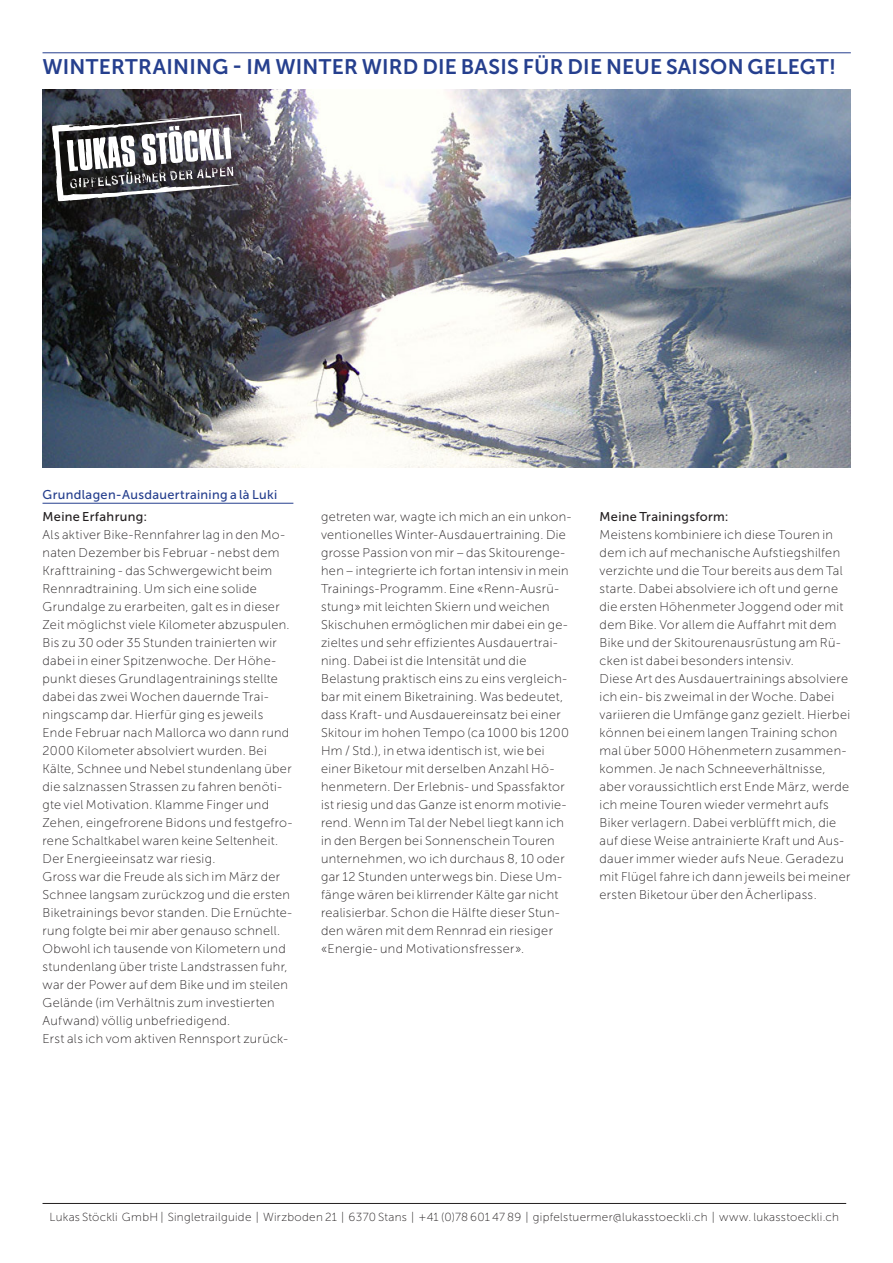
<style>
.page{position:relative;width:893px;height:1263px;background:#fff}
.page>*{position:absolute;margin:0;border:0;box-sizing:border-box;transform-origin:0 0}
.t1{font:21px "Museo Sans 700";letter-spacing:.01em;color:#253f8e}
.t2{font:12.75px/18px "Museo Sans 100";letter-spacing:.025em;color:#231f20}
.t3{font:12.75px "Museo Sans 500";letter-spacing:.025em;color:#253f8e}
.t4{font:12.75px "Museo Sans 500";letter-spacing:.025em;color:#231f20}
.t5{font:11.7px "Museo Sans 100";letter-spacing:.025em;color:#231f20}
</style>
<div class="page">
<hr style="left:43px;top:1203px;width:803px;height:1px;background:#231f20">
<hr style="left:43px;top:52px;width:808px;height:1px;background:#253f8e">
<img style="left:43px;top:89px;width:807px;height:379px">
<hr style="left:43px;top:503px;width:250px;height:1px;background:#253f8e">
<svg style="left:52px;top:113px;width:195px;height:88px"></svg>
<h1 class="t1" style="left:43px;top:55px;width:795px">WINTERTRAINING - IM WINTER WIRD DIE BASIS FÜR DIE NEUE SAISON GELEGT!</h1>
<p class="t3" style="left:43px;top:487px;width:236px">Grundlagen-Ausdauertraining a là Luki</p>
<p class="t4" style="left:43px;top:509px;width:106px">Meine Erfahrung:</p>
<p class="t2" style="left:43px;top:526px;width:251px">Als aktiver Bike-Rennfahrer lag in den Mo&shy;naten Dezember bis Februar - nebst dem Krafttraining - das Schwergewicht beim Rennradtraining. Um sich eine solide Grundalge zu erarbeiten, galt es in dieser Zeit möglichst viele Kilometer abzuspulen.<br>Bis zu 30 oder 35 Stunden trainierten wir dabei in einer Spitzenwoche. Der Höhe&shy;punkt dieses Grundlagentrainings stellte dabei das zwei Wochen dauernde Trai&shy;ningscamp dar. Hierfür ging es jeweils Ende Februar nach Mallorca wo dann rund 2000 Kilometer absolviert wurden. Bei Kälte, Schnee und Nebel stundenlang über die salznassen Strassen zu fahren benöti&shy;gte viel Motivation. Klamme Finger und Zehen, eingefrorene Bidons und festgefro&shy;rene Schaltkabel waren keine Seltenheit.<br>Der Energieeinsatz war riesig.<br>Gross war die Freude als sich im März der Schnee langsam zurückzog und die ersten Biketrainings bevor standen. Die Ernüchte&shy;rung folgte bei mir aber genauso schnell.<br>Obwohl ich tausende von Kilometern und stundenlang über triste Landstrassen fuhr, war der Power auf dem Bike und im steilen Gelände (im Verhältnis zum investierten Aufwand) völlig unbefriedigend.<br>Erst als ich vom aktiven Rennsport zurück-</p>
<p class="t2" style="left:321px;top:508px;width:252px">getreten war, wagte ich mich an ein unkon&shy;ventionelles Winter-Ausdauertraining. Die grosse Passion von mir – das Skitourenge&shy;hen – integrierte ich fortan intensiv in mein Trainings-Programm. Eine «Renn-Ausrü&shy;stung» mit leichten Skiern und weichen Skischuhen ermöglichen mir dabei ein ge&shy;zieltes und sehr effizientes Ausdauertrai&shy;ning. Dabei ist die Intensität und die Belastung praktisch eins zu eins vergleich&shy;bar mit einem Biketraining. Was bedeutet, dass Kraft- und Ausdauereinsatz bei einer Skitour im hohen Tempo (ca 1000 bis 1200<br>Hm / Std.), in etwa identisch ist, wie bei einer Biketour mit derselben Anzahl Hö&shy;henmetern. Der Erlebnis- und Spassfaktor ist riesig und das Ganze ist enorm motivie&shy;rend. Wenn im Tal der Nebel liegt kann ich in den Bergen bei Sonnenschein Touren unternehmen, wo ich durchaus 8, 10 oder gar 12 Stunden unterwegs bin. Diese Um&shy;fänge wären bei klirrender Kälte gar nicht realisierbar. Schon die Hälfte dieser Stun&shy;den wären mit dem Rennrad ein riesiger «Energie- und Motivationsfresser».</p>
<p class="t4" style="left:600px;top:510px;width:131px">Meine Trainingsform:</p>
<p class="t2" style="left:600px;top:526px;width:252px">Meistens kombiniere ich diese Touren in dem ich auf mechanische Aufstiegshilfen verzichte und die Tour bereits aus dem Tal starte. Dabei absolviere ich oft und gerne die ersten Höhenmeter Joggend oder mit dem Bike. Vor allem die Auffahrt mit dem Bike und der Skitourenausrüstung am Rü&shy;cken ist dabei besonders intensiv.<br>Diese Art des Ausdauertrainings absolviere ich ein- bis zweimal in der Woche. Dabei variieren die Umfänge ganz gezielt. Hierbei können bei einem langen Training schon mal über 5000 Höhenmetern zusammen&shy;kommen. Je nach Schneeverhältnisse, aber voraussichtlich erst Ende März, werde ich meine Touren wieder vermehrt aufs Biker verlagern. Dabei verblüfft mich, die auf diese Weise antrainierte Kraft und Aus&shy;dauer immer wieder aufs Neue. Geradezu mit Flügel fahre ich dann jeweils bei meiner ersten Biketour über den Ächerlipass.</p>
<p class="t5" style="left:50px;top:1210px;width:791px">Lukas Stöckli GmbH | Singletrailguide | Wirzboden 21 | 6370 Stans | +41 (0)78 601 47 89 | gipfelstuermer@lukasstoeckli.ch | www. lukasstoeckli.ch</p>
</div>
